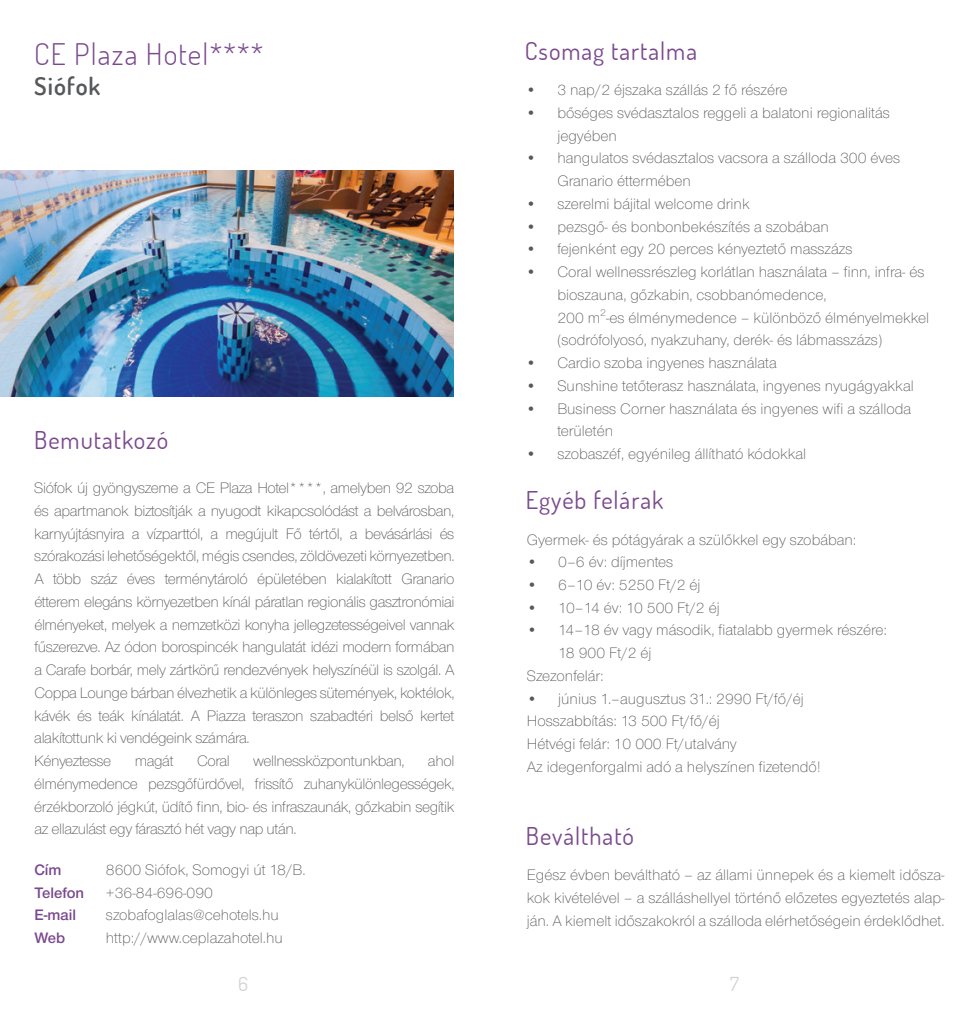
<style>
.page{position:relative;width:978px;height:1017px;background:#fff}
.page>*{position:absolute;margin:0;border:0;box-sizing:border-box;transform-origin:0 0}
.t1{font:300 29.75px "Dosis";letter-spacing:.04em;color:#7a498e}
.t2{font:24.5px "Dosis";letter-spacing:.04em;color:#7a498e}
.t3{font:600 24.5px "Dosis";letter-spacing:.04em;color:#57585a}
.t4{font:19.25px "Dosis";color:#d1d2d4}
.t5{font:300 15.75px/22.8px "Nimbus Sans Novus TOT";letter-spacing:-.01em;color:#57585a}
.t6{font:15.75px/22.8px "Nimbus Sans Novus TOT Sem Bol";color:#7a498e}
</style>
<div class="page">
<img style="left:0;top:171px;width:453px;height:226px">
<h1 class="t1" style="left:34px;top:35px;width:230px">CE Plaza Hotel****</h1>
<h2 class="t3" style="left:34px;top:70px;width:68px">Siófok</h2>
<h2 class="t2" style="left:34px;top:423px;width:135px">Bemutatkozó</h2>
<p class="t5" style="left:34px;top:477px;width:422px">Siófok új gyöngyszeme a CE Plaza Hotel****, amelyben 92 szoba és apartmanok biztosítják a nyugodt kikapcsolódást a belvárosban, karnyújtásnyira a vízparttól, a megújult Fő tértől, a bevásárlási és szórakozási lehetőségektől, mégis csendes, zöldövezeti környezetben.<br>A több száz éves terménytároló épületében kialakított Granario étterem elegáns környezetben kínál páratlan regionális gasztronómiai élményeket, melyek a nemzetközi konyha jellegzetességeivel vannak fűszerezve. Az ódon borospincék hangulatát idézi modern formában a Carafe borbár, mely zártkörű rendezvények helyszínéül is szolgál. A Coppa Lounge bárban élvezhetik a különleges sütemények, koktélok, kávék és teák kínálatát. A Piazza teraszon szabadtéri belső kertet alakítottunk ki vendégeink számára.<br>Kényeztesse</p>
<p class="t5" style="left:135px;top:750px;width:40px">magát</p>
<p class="t5" style="left:197px;top:750px;width:34px">Coral</p>
<p class="t5" style="left:253px;top:750px;width:153px">wellnessközpontunkban,</p>
<p class="t5" style="left:34px;top:750px;width:422px;text-align:justify;text-indent:393px">ahol élménymedence pezsgőfürdővel, frissítő zuhanykülönlegességek, érzékborzoló jégkút, üdítő finn, bio- és infraszaunák, gőzkabin segítik az ellazulást egy fárasztó hét vagy nap után.</p>
<p class="t6" style="left:34px;top:858px;width:51px">Cím<br>Telefon<br>E-mail<br>Web</p>
<p class="t5" style="left:106px;top:858px;width:201px">8600 Siófok, Somogyi út 18/B. +36-84-696-090 szobafoglalas@cehotels.hu http://www.ceplazahotel.hu</p>
<p class="t4" style="left:238px;top:971px;width:11px">6</p>
<h2 class="t2" style="left:525px;top:35px;width:173px">Csomag tartalma</h2>
<p class="t5" style="left:525px;top:79px;width:263px">• 3 nap/2 éjszaka szállás 2 fő részére</p>
<p class="t5" style="left:557px;top:101px;width:334px;text-indent:-32px">• bőséges svédasztalos reggeli a balatoni regionalitás jegyében</p>
<p class="t5" style="left:557px;top:147px;width:344px;text-indent:-32px">• hangulatos svédasztalos vacsora a szálloda 300 éves<br>Granario éttermében</p>
<p class="t5" style="left:525px;top:192px;width:225px">• szerelmi bájital welcome drink</p>
<p class="t5" style="left:525px;top:215px;width:304px">• pezsgő- és bonbonbekészítés a szobában</p>
<p class="t5" style="left:525px;top:238px;width:328px">• fejenként egy 20 perces kényeztető masszázs</p>
<p class="t5" style="left:557px;top:261px;width:373px;text-indent:-32px">• Coral wellnessrészleg korlátlan használata – finn, infra- és bioszauna, gőzkabin, csobbanómedence,<br>200 m<sup>2</sup>-es élménymedence – különböző élményelmekkel (sodrófolyosó, nyakzuhany, derék- és lábmasszázs)</p>
<p class="t5" style="left:525px;top:352px;width:252px">• Cardio szoba ingyenes használata</p>
<p class="t5" style="left:525px;top:374px;width:389px">• Sunshine tetőterasz használata, ingyenes nyugágyakkal</p>
<p class="t5" style="left:557px;top:397px;width:355px;text-indent:-32px">• Business Corner használata és ingyenes wifi a szálloda területén</p>
<p class="t5" style="left:525px;top:443px;width:282px">• szobaszéf, egyénileg állítható kódokkal</p>
<h2 class="t2" style="left:525px;top:484px;width:139px">Egyéb felárak</h2>
<p class="t5" style="left:526px;top:528px;width:331px">Gyermek- és pótágyárak a szülőkkel egy szobában:</p>
<p class="t5" style="left:526px;top:551px;width:148px">• 0–6 év: díjmentes</p>
<p class="t5" style="left:526px;top:573px;width:175px">• 6–10 év: 5250 Ft/2 éj</p>
<p class="t5" style="left:526px;top:596px;width:194px">• 10–14 év: 10 500 Ft/2 éj</p>
<p class="t5" style="left:526px;top:619px;width:361px">• 14–18 év vagy második, fiatalabb gyermek részére:</p>
<p class="t5" style="left:558px;top:642px;width:95px">18 900 Ft/2 éj</p>
<p class="t5" style="left:526px;top:664px;width:78px">Szezonfelár:</p>
<p class="t5" style="left:526px;top:687px;width:295px">• június 1.–augusztus 31.: 2990 Ft/fő/éj Hosszabbítás: 13 500 Ft/fő/éj<br>Hétvégi felár: 10 000 Ft/utalvány<br>Az idegenforgalmi adó a helyszínen fizetendő!</p>
<h2 class="t2" style="left:525px;top:820px;width:109px">Beváltható</h2>
<p class="t5" style="left:526px;top:864px;width:419px;text-align:justify">Egész évben beváltható – az állami ünnepek és a kiemelt idősza&shy;kok kivételével – a szálláshellyel történő előzetes egyeztetés alap&shy;ján. A kiemelt időszakokról a szálloda elérhetőségein érdeklődhet.</p>
<p class="t4" style="left:730px;top:971px;width:10px">7</p>
</div>
